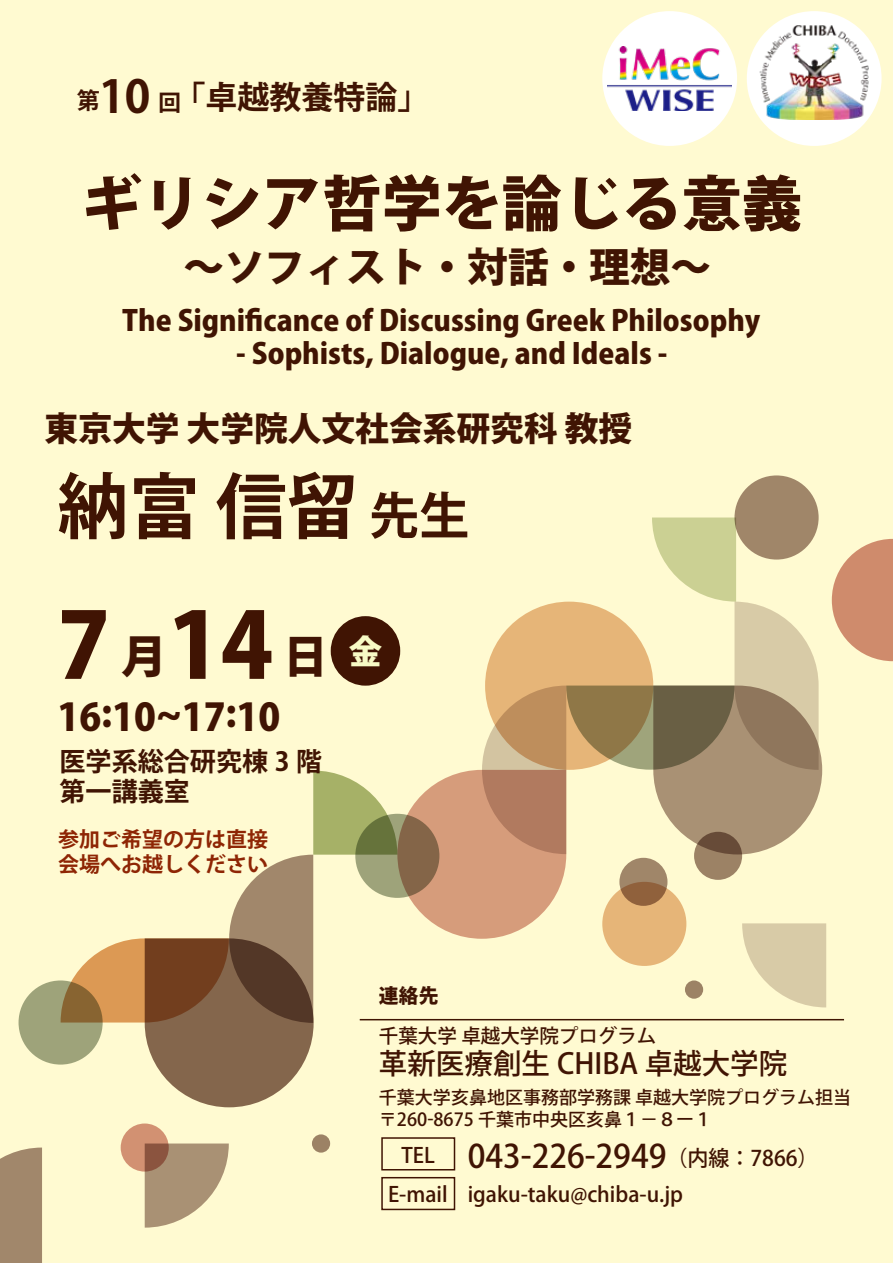
<style>
.page{position:relative;width:893px;height:1263px;background:#fffad1}
.page>*{position:absolute;margin:0;border:0;box-sizing:border-box;transform-origin:0 0}
.t1{font:800 90.45px "Koz Go Pro";color:#401403}
.t2{font:700 71.4px "Koz Go Pro";color:#401403}
.t3{font:800 60px "Koz Go Pro";color:#401403}
.t4{font:800 40.65px "Koz Go Pro";color:#401403}
.t5{font:800 37.65px "Koz Go Pro";color:#401403}
.t6{font:800 33.75px "Koz Go Pro";color:#401403}
.t7{font:500 32.25px "Koz Go Pro";color:#401403}
.t8{font:700 31.95px "Koz Go Pro";color:#401403}
.t9{font:800 28.5px/33px "Koz Go Pro";color:#401403}
.t10{font:500 28.5px "Koz Go Pro";color:#401403}
.t11{font:700 26.1px/29.4px "Koz Go Pro";color:#401403}
.t12{font:700 23.1px "Koz Go Pro";color:#401403}
.t13{font:500 21px "Koz Go Pro";color:#401403}
.t14{font:700 21px/25.5px "Koz Go Pro";color:#8e2504}
.t15{font:800 19.8px "Koz Go Pro";color:#401403}
.t16{font:500 19.5px "Koz Go Pro";color:#401403}
.t17{font:500 18px/22.5px "Koz Go Pro";color:#401403}
.s1{font-size:44.85px}
.s2{font-size:50.1px}
.s3{font-size:45.15px}
.s4{font-size:21.45px}
</style>
<div class="page">
<div style="left:19px;top:980px;width:84px;height:84px;background:#9ea37a;border-radius:50%"></div>
<div style="left:734px;top:475px;width:85px;height:84px;background:#a08669;border-radius:50%"></div>
<div style="left:121px;top:1123px;width:48px;height:48px;background:#d29172;border-radius:50%"></div>
<div style="left:312px;top:1134px;width:18px;height:18px;background:#9c8265;border-radius:50%"></div>
<div style="left:0;top:1147px;width:42px;height:116px;background:#a1876b"></div>
<svg style="left:145px;top:1143px;width:84px;height:84px"></svg>
<svg style="left:61px;top:517px;width:765px;height:590px"></svg>
<svg style="left:832px;top:539px;width:61px;height:122px"></svg>
<div style="left:331px;top:616px;width:69px;height:70px;background:#401403;border-radius:50%"></div>
<div style="left:381px;top:1137px;width:74px;height:33px;border:2px solid #401403"></div>
<div style="left:381px;top:1177px;width:74px;height:33px;border:2px solid #401403"></div>
<hr style="left:360px;top:1019px;width:484px;height:1px;background:#401403">
<div style="left:747px;top:11px;width:135px;height:135px;background:#fff;border-radius:50%"></div>
<div style="left:602px;top:11px;width:135px;height:135px;background:#fff;border-radius:50%"></div>
<img style="left:747px;top:23px;width:135px;height:96px">
<img style="left:608px;top:47px;width:124px;height:64px">
<p class="t12" style="left:77px;top:87px;width:106px">第<span class="s1">10</span> 回</p>
<p class="t8" style="left:174px;top:77px;width:257px">「卓越教養特論」</p>
<h3 class="t3" style="left:82px;top:165px;width:721px">ギリシア哲学を論じる意義</h3>
<h3 class="t4" style="left:183px;top:240px;width:529px">～ソフィスト・対話・理想～</h3>
<p class="t9" style="left:122px;top:306px;width:640px">The Significance of Discussing Greek Philosophy　　　　- Sophists, Dialogue, and Ideals -</p>
<p class="t6" style="left:45px;top:407px;width:589px">東京大学 大学院人文社会系研究科 教授</p>
<h2 class="t2" style="left:57px;top:460px;width:413px">納富 信留<span class="s2">先生</span></h2>
<h1 class="t1" style="left:57px;top:587px;width:326px">7<span class="s3">月</span>14<span class="s3">日</span> <sup>金</sup></h1>
<h3 class="t5" style="left:57px;top:693px;width:224px">16:10~17:10</h3>
<p class="t11" style="left:59px;top:749px;width:264px">医学系総合研究棟 3 階第一講義室</p>
<p class="t14" style="left:58px;top:828px;width:212px">参加ご希望の方は直接会場へお越しください</p>
<p class="t15" style="left:379px;top:983px;width:61px">連絡先</p>
<p class="t16" style="left:379px;top:1023px;width:279px">千葉大学 卓越大学院プログラム</p>
<p class="t10" style="left:379px;top:1045px;width:410px">革新医療創生 CHIBA 卓越大学院</p>
<p class="t17" style="left:379px;top:1087px;width:474px">千葉大学亥鼻地区事務部学務課 卓越大学院プログラム担当〒260-8675 千葉市中央区亥鼻１－８ー１</p>
<p class="t7" style="left:468px;top:1136px;width:352px">043-226-2949<span class="s4">（内線：7866）</span></p>
<p class="t13" style="left:388px;top:1181px;width:297px">E-mail igaku-taku@chiba-u.jp</p>
<p class="t13" style="left:401px;top:1142px;width:35px">TEL</p>
</div>
